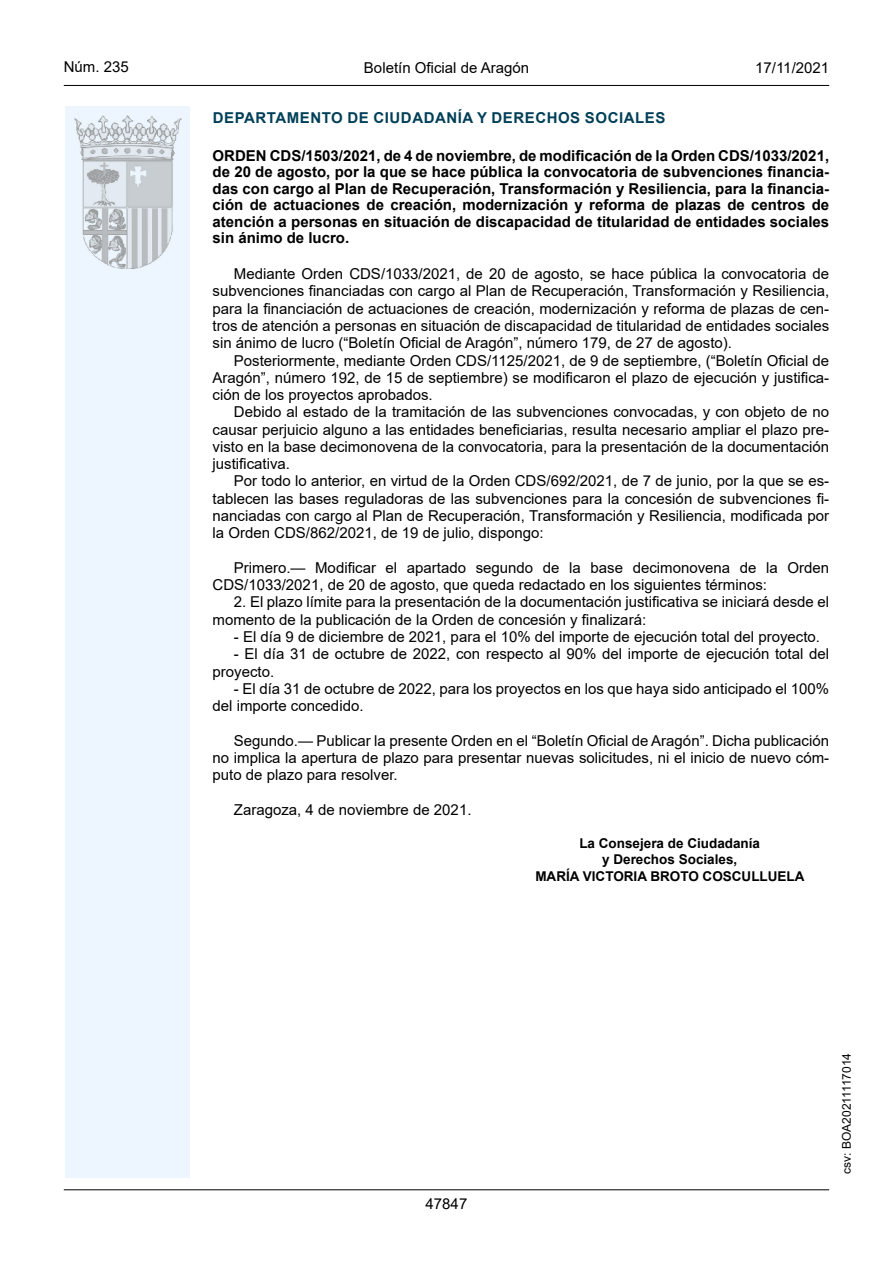
<style>
.page{position:relative;width:893px;height:1263px;background:#fff}
.page>*{position:absolute;margin:0;border:0;box-sizing:border-box;transform-origin:0 0}
.inicio_de_parrafo{font:15px/17.2px "Arial";color:#000;text-align:justify}
.Titulo_text{font:700 15px/16.5px "Arial";color:#000;text-align:justify}
.emisor_text{font:15px "Arial Bold MT2";letter-spacing:.035em;color:#003f58}
.estilo_head-c{font:15px "Arial";color:#000}
.estilo_head-d{font:15px "Arial MT2";color:#000}
.estilo_head-i{font:15px "Arial MT2";color:#000}
.numero_pagina{font:15px "Arial MT2";color:#000}
.firma_der{font:700 13.5px "Arial";color:#000}
.firma_der-2{font:13.5px "Arial Bold MT2";color:#000}
.estilo_head-i-2{font:12px "Arial MT2";color:#000}
</style>
<div class="page">
<div style="left:65px;top:106px;width:125px;height:1072px;background:#edf6fe"></div>
<img style="left:75px;top:115px;width:106px;height:153px">
<hr style="left:64px;top:85px;width:765px;height:1px;background:#000">
<hr style="left:64px;top:1189px;width:765px;height:1px;background:#000">
<p class="estilo_head-i" style="left:64px;top:57px;width:67px">Núm. 235</p>
<p class="estilo_head-c" style="left:364px;top:57px;width:167px">Boletín Oficial de Aragón</p>
<p class="estilo_head-d" style="left:755px;top:57px;width:75px">17/11/2021</p>
<h5 class="emisor_text" style="left:213px;top:107px;width:454px">DEPARTAMENTO DE CIUDADANÍA Y DERECHOS SOCIALES</h5>
<p class="Titulo_text" style="left:213px;top:147px;width:618px">ORDEN CDS/1503/2021, de 4 de noviembre, de modificación de la Orden CDS/1033/2021, de 20 de agosto, por la que se hace pública la convocatoria de subvenciones financia&shy;das con cargo al Plan de Recuperación, Transformación y Resiliencia, para la financia&shy;ción de actuaciones de creación, modernización y reforma de plazas de centros de atención a personas en situación de discapacidad de titularidad de entidades sociales sin ánimo de lucro.</p>
<p class="inicio_de_parrafo" style="left:213px;top:265px;width:618px;text-indent:21px">Mediante Orden CDS/1033/2021, de 20 de agosto, se hace pública la convocatoria de subvenciones financiadas con cargo al Plan de Recuperación, Transformación y Resiliencia, para la financiación de actuaciones de creación, modernización y reforma de plazas de cen&shy;tros de atención a personas en situación de discapacidad de titularidad de entidades sociales sin ánimo de lucro (“Boletín Oficial de Aragón”, número 179, de 27 de agosto).</p>
<p class="inicio_de_parrafo" style="left:213px;top:351px;width:618px;text-indent:21px">Posteriormente, mediante Orden CDS/1125/2021, de 9 de septiembre, (“Boletín Oficial de Aragón”, número 192, de 15 de septiembre) se modificaron el plazo de ejecución y justifica&shy;ción de los proyectos aprobados.</p>
<p class="inicio_de_parrafo" style="left:213px;top:403px;width:618px;text-indent:21px">Debido al estado de la tramitación de las subvenciones convocadas, y con objeto de no causar perjuicio alguno a las entidades beneficiarias, resulta necesario ampliar el plazo pre&shy;visto en la base decimonovena de la convocatoria, para la presentación de la documentación justificativa.</p>
<p class="inicio_de_parrafo" style="left:213px;top:472px;width:618px;text-indent:21px">Por todo lo anterior, en virtud de la Orden CDS/692/2021, de 7 de junio, por la que se es&shy;tablecen las bases reguladoras de las subvenciones para la concesión de subvenciones fi&shy;nanciadas con cargo al Plan de Recuperación, Transformación y Resiliencia, modificada por la Orden CDS/862/2021, de 19 de julio, dispongo:</p>
<p class="inicio_de_parrafo" style="left:213px;top:559px;width:618px;text-indent:21px">Primero.— Modificar el apartado segundo de la base decimonovena de la Orden<br>CDS/1033/2021, de 20 de agosto, que queda redactado en los siguientes términos:</p>
<p class="inicio_de_parrafo" style="left:213px;top:593px;width:618px;text-indent:21px">2. El plazo límite para la presentación de la documentación justificativa se iniciará desde el momento de la publicación de la Orden de concesión y finalizará:</p>
<p class="inicio_de_parrafo" style="left:234px;top:628px;width:588px">- El día 9 de diciembre de 2021, para el 10% del importe de ejecución total del proyecto.</p>
<p class="inicio_de_parrafo" style="left:213px;top:645px;width:618px;text-indent:21px">- El día 31 de octubre de 2022, con respecto al 90% del importe de ejecución total del proyecto.</p>
<p class="inicio_de_parrafo" style="left:213px;top:680px;width:618px;text-indent:21px">- El día 31 de octubre de 2022, para los proyectos en los que haya sido anticipado el 100% del importe concedido.</p>
<p class="inicio_de_parrafo" style="left:213px;top:732px;width:618px;text-indent:21px">Segundo.— Publicar la presente Orden en el “Boletín Oficial de Aragón”. Dicha publicación no implica la apertura de plazo para presentar nuevas solicitudes, ni el inicio de nuevo cóm&shy;puto de plazo para resolver.</p>
<p class="inicio_de_parrafo" style="left:234px;top:801px;width:239px">Zaragoza, 4 de noviembre de 2021.</p>
<p class="firma_der" style="left:579px;top:833px;width:182px">La Consejera de Ciudadanía</p>
<p class="firma_der" style="left:602px;top:850px;width:137px">y Derechos Sociales,</p>
<p class="firma_der-2" style="left:535px;top:866px;width:271px">MARÍA VICTORIA BROTO COSCULLUELA</p>
<p class="numero_pagina" style="left:426px;top:1193px;width:43px">47847</p>
<p class="estilo_head-i-2" style="left:838px;top:1174px;width:122px;rotate:-90deg">csv: BOA20211117014</p>
</div>
